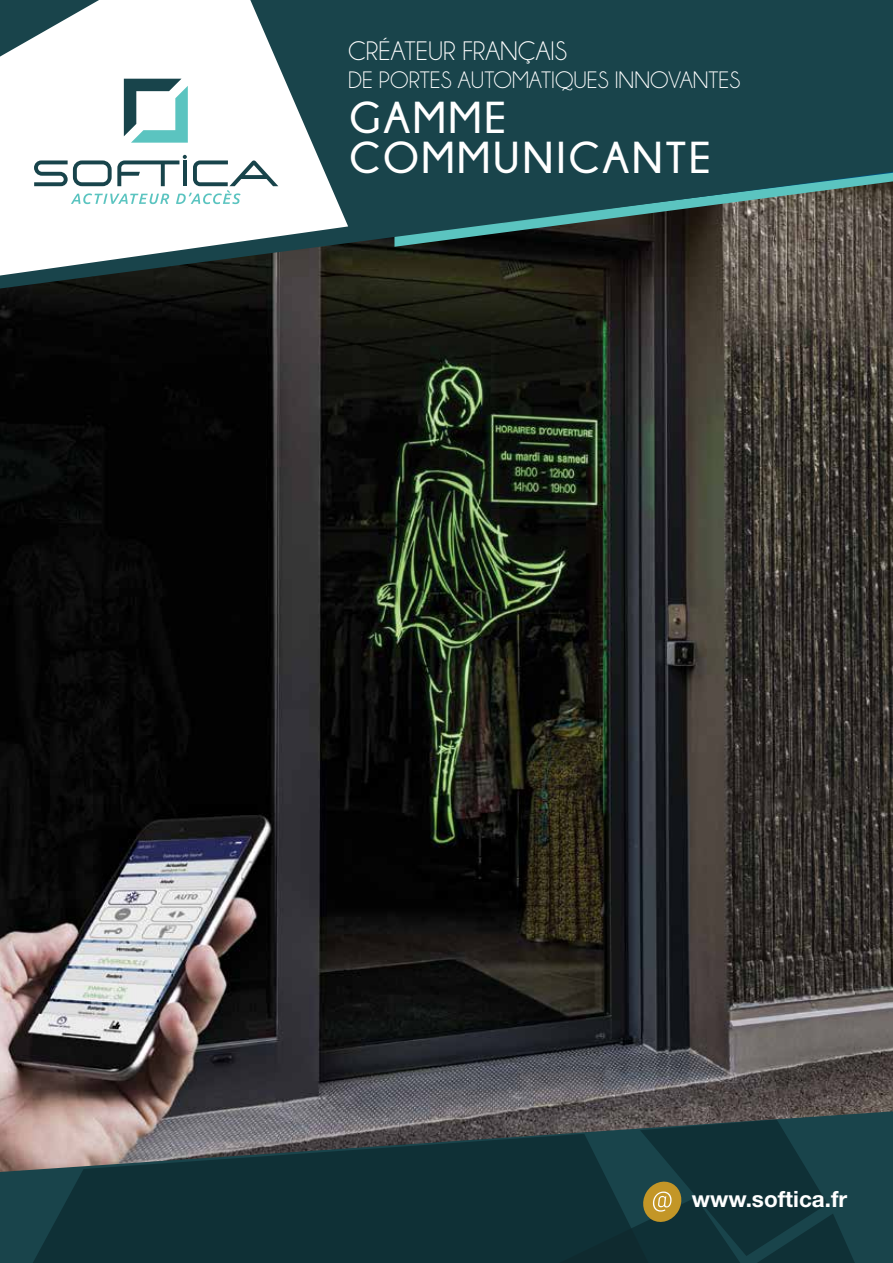
<style>
.page{position:relative;width:893px;height:1263px;background:#fff}
.page>*{position:absolute;margin:0;border:0;box-sizing:border-box;transform-origin:0 0}
.t1{font:700 44.55px/40.5px "Champagne&Limousines";letter-spacing:.07em;color:#fff}
.t2{font:27px "Champagne&Limousines";color:#fff}
.t3{font:24px "Champagne&Limousines";color:#fff}
.t4{font:700 22.5px "Helvetica Neue";color:#fff}
</style>
<div class="page">
<img style="left:0;top:288px;width:893px;height:823px">
<svg style="left:0;top:0;width:893px;height:288px;background:#274243"></svg>
<svg style="left:0;top:1111px;width:893px;height:152px;background:#63686b"></svg>
<svg style="left:21px;top:1134px;width:493px;height:129px;background:#233d43"></svg>
<svg style="left:0;top:0;width:348px;height:276px"></svg>
<svg style="left:34px;top:0;width:511px;height:242px"></svg>
<svg style="left:514px;top:1119px;width:350px;height:144px;background:#19393c"></svg>
<p class="t2" style="left:348px;top:37px;width:220px">CRÉATEUR FRANÇAIS</p>
<p class="t3" style="left:348px;top:68px;width:394px">DE PORTES AUTOMATIQUES INNOVANTES</p>
<h1 class="t1" style="left:350px;top:97px;width:363px">GAMME<br>COMMUNICANTE</h1>
<p class="t4" style="left:692px;top:1185px;width:157px">www.softica.fr</p>
</div>
